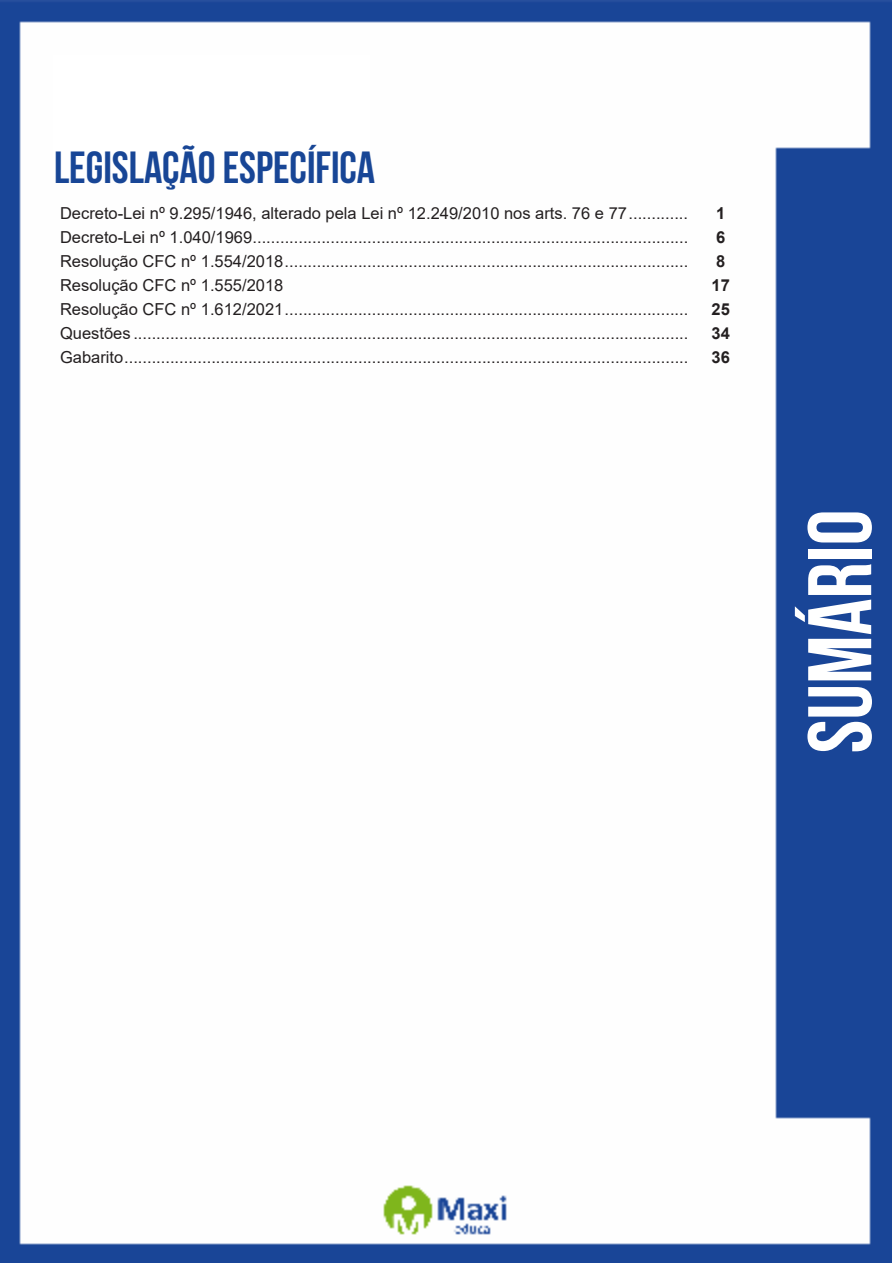
<style>
.page{position:relative;width:893px;height:1263px;background:#fff}
.page>*{position:absolute;margin:0;border:0;box-sizing:border-box;transform-origin:0 0}
.t1{font:700 90px "Bebas Neue";color:#fff}
.t2{font:700 45px "Bebas Neue";color:#184696}
.ALTERNATIVAS{font:16.5px "Arial";color:#231f20}
.ALTERNATIVAS-2{font:700 16.5px "Arial";color:#231f20}
</style>
<div class="page">
<img style="left:0;top:0;width:892px;height:1263px">
<div style="left:53px;top:55px;width:317px;height:121px;background:#fff"></div>
<p class="t2" style="left:54px;top:142px;width:323px">LEGISLAÇÃO ESPECÍFICA</p>
<p class="ALTERNATIVAS" style="left:60px;top:202px;width:630px">Decreto-Lei nº 9.295/1946, alterado pela Lei nº 12.249/2010 nos arts. 76 e 77.............</p>
<p class="ALTERNATIVAS-2" style="left:716px;top:202px;width:11px">1</p>
<p class="ALTERNATIVAS" style="left:60px;top:226px;width:630px">Decreto-Lei nº 1.040/1969...............................................................................................</p>
<p class="ALTERNATIVAS-2" style="left:716px;top:226px;width:11px">6</p>
<p class="ALTERNATIVAS" style="left:60px;top:250px;width:630px">Resolução CFC nº 1.554/2018........................................................................................</p>
<p class="ALTERNATIVAS-2" style="left:716px;top:250px;width:11px">8</p>
<p class="ALTERNATIVAS" style="left:60px;top:274px;width:225px">Resolução CFC nº 1.555/2018</p>
<p class="ALTERNATIVAS-2" style="left:712px;top:274px;width:20px">17</p>
<p class="ALTERNATIVAS" style="left:60px;top:298px;width:630px">Resolução CFC nº 1.612/2021........................................................................................</p>
<p class="ALTERNATIVAS-2" style="left:712px;top:298px;width:20px">25</p>
<p class="ALTERNATIVAS" style="left:60px;top:322px;width:630px">Questões .........................................................................................................................</p>
<p class="ALTERNATIVAS-2" style="left:712px;top:322px;width:20px">34</p>
<p class="ALTERNATIVAS" style="left:60px;top:346px;width:630px">Gabarito...........................................................................................................................</p>
<p class="ALTERNATIVAS-2" style="left:712px;top:346px;width:20px">36</p>
<h1 class="t1" style="left:791px;top:753px;width:245px;rotate:-90deg">SUMÁRIO</h1>
</div>
